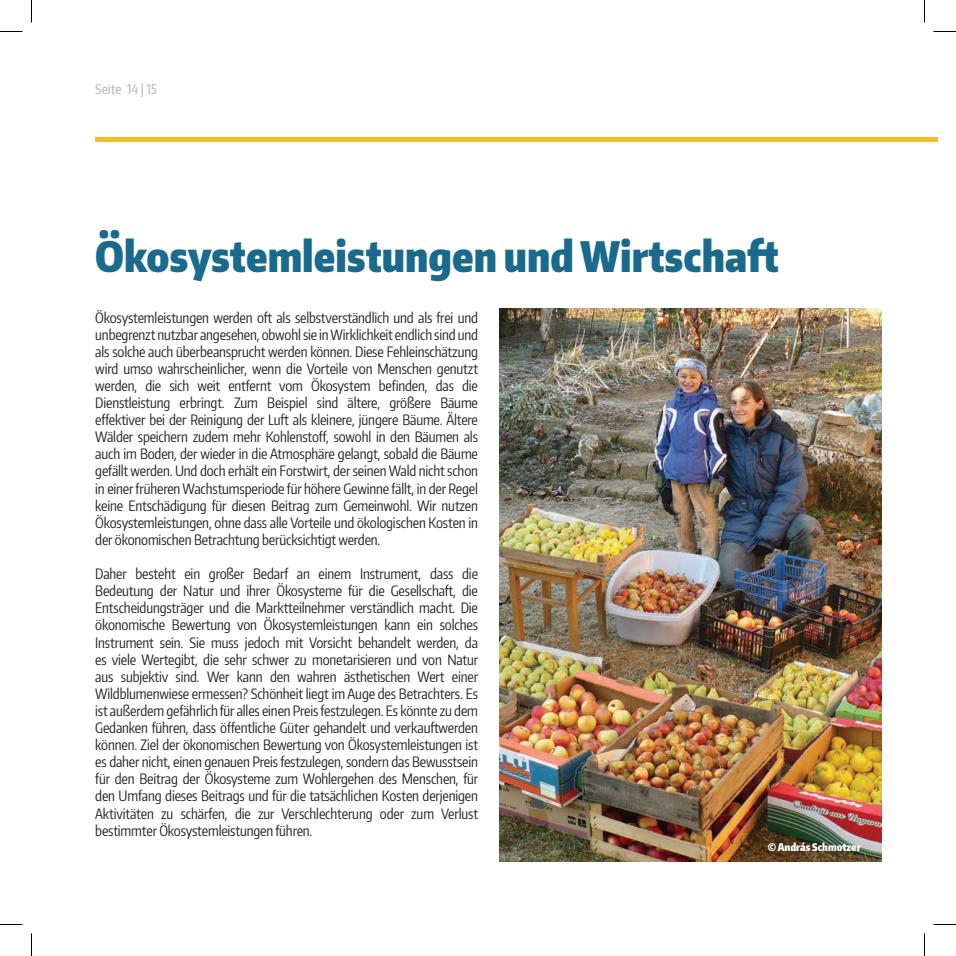
<style>
.page{position:relative;width:956px;height:956px;background:#fff}
.page>*{position:absolute;margin:0;border:0;box-sizing:border-box;transform-origin:0 0}
.t1{font:900 42px "Encode Sans Compressed";color:#1a6a8e}
.t2{font:14.25px/17.1px "Encode Sans Compressed";letter-spacing:-.01em;color:#231f20;text-align:justify}
.t3{font:500 13.5px "Encode Sans Compressed";color:#bbbcbb}
.t4{font:900 10.5px "Encode Sans Compressed";color:#fff}
</style>
<div class="page">
<hr style="left:95px;top:138px;width:842px;height:4px;background:#f8bf2d">
<img style="left:499px;top:309px;width:383px;height:553px">
<svg style="left:0;top:31px;width:22px;height:1px"></svg>
<svg style="left:933px;top:31px;width:23px;height:1px"></svg>
<svg style="left:0;top:924px;width:22px;height:1px"></svg>
<svg style="left:933px;top:924px;width:23px;height:1px"></svg>
<svg style="left:31px;top:0;width:1px;height:23px"></svg>
<svg style="left:31px;top:933px;width:1px;height:23px"></svg>
<svg style="left:924px;top:0;width:1px;height:23px"></svg>
<svg style="left:924px;top:933px;width:1px;height:23px"></svg>
<p class="t3" style="left:95px;top:80px;width:63px">Seite 14 | 15</p>
<h1 class="t1" style="left:95px;top:228px;width:685px">Ökosystemleistungen und Wirtschaft</h1>
<p class="t2" style="left:95px;top:308px;width:384px">Ökosystemleistungen werden oft als selbstverständlich und als frei und unbegrenzt nutzbar angesehen, obwohl sie in Wirklichkeit endlich sind und als solche auch überbeansprucht werden können. Diese Fehleinschätzung wird umso wahrscheinlicher, wenn die Vorteile von Menschen genutzt werden, die sich weit entfernt vom Ökosystem befinden, das die Dienstleistung erbringt. Zum Beispiel sind ältere, größere Bäume effektiver bei der Reinigung der Luft als kleinere, jüngere Bäume. Ältere Wälder speichern zudem mehr Kohlenstoff, sowohl in den Bäumen als auch im Boden, der wieder in die Atmosphäre gelangt, sobald die Bäume gefällt werden. Und doch erhält ein Forstwirt, der seinen Wald nicht schon in einer früheren Wachstumsperiode für höhere Gewinne fällt, in der Regel keine Entschädigung für diesen Beitrag zum Gemeinwohl. Wir nutzen Ökosystemleistungen, ohne dass alle Vorteile und ökologischen Kosten in der ökonomischen Betrachtung berücksichtigt werden.</p>
<p class="t2" style="left:95px;top:565px;width:384px">Daher besteht ein großer Bedarf an einem Instrument, dass die Bedeutung der Natur und ihrer Ökosysteme für die Gesellschaft, die Entscheidungsträger und die Marktteilnehmer verständlich macht. Die ökonomische Bewertung von Ökosystemleistungen kann ein solches Instrument sein. Sie muss jedoch mit Vorsicht behandelt werden, da es viele Wertegibt, die sehr schwer zu monetarisieren und von Natur aus subjektiv sind. Wer kann den wahren ästhetischen Wert einer Wildblumenwiese ermessen? Schönheit liegt im Auge des Betrachters. Es ist außerdem gefährlich für alles einen Preis festzulegen. Es könnte zu dem Gedanken führen, dass öffentliche Güter gehandelt und verkauftwerden können. Ziel der ökonomischen Bewertung von Ökosystemleistungen ist es daher nicht, einen genauen Preis festzulegen, sondern das Bewusstsein für den Beitrag der Ökosysteme zum Wohlergehen des Menschen, für den Umfang dieses Beitrags und für die tatsächlichen Kosten derjenigen Aktivitäten zu schärfen, die zur Verschlechterung oder zum Verlust bestimmter Ökosystemleistungen führen.</p>
<p class="t4" style="left:768px;top:840px;width:94px">© András Schmotzer</p>
</div>
